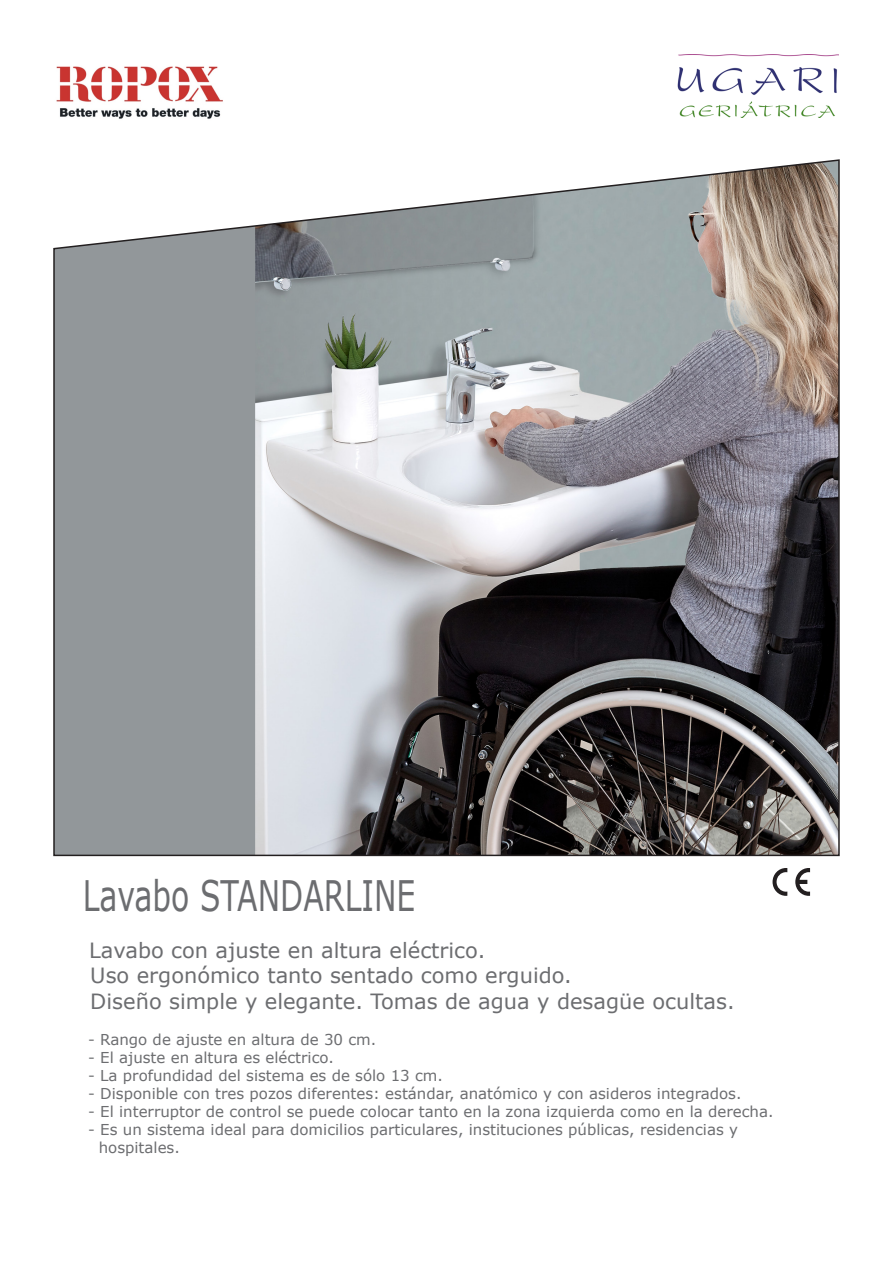
<style>
.page{position:relative;width:893px;height:1263px;background:#fff}
.page>*{position:absolute;margin:0;border:0;box-sizing:border-box;transform-origin:0 0}
.t1{font:42px "Verdana";color:#6c6d70;scale:.71 1}
.t2{font:21px "Verdana";color:#6c6d70}
.t3{font:15px "Verdana";color:#6c6d70}
</style>
<div class="page">
<img style="left:56px;top:66px;width:167px;height:53px">
<svg style="left:795px;top:868px;width:15px;height:28px"></svg>
<svg style="left:772px;top:868px;width:15px;height:28px"></svg>
<img style="left:677px;top:54px;width:162px;height:63px">
<svg style="left:53px;top:159px;width:787px;height:698px;background:#929395"></svg>
<p class="t1" style="left:83px;top:867px;width:470px">Lavabo STANDARLINE</p>
<p class="t2" style="left:89px;top:936px;width:398px">Lavabo con ajuste en altura eléctrico.</p>
<p class="t2" style="left:90px;top:961px;width:483px">Uso ergonómico tanto sentado como erguido.</p>
<p class="t2" style="left:90px;top:986px;width:646px">Diseño simple y elegante. Tomas de agua y desagüe ocultas.</p>
<p class="t3" style="left:88px;top:1029px;width:290px">- Rango de ajuste en altura de 30 cm.</p>
<p class="t3" style="left:88px;top:1047px;width:247px">- El ajuste en altura es eléctrico.</p>
<p class="t3" style="left:88px;top:1065px;width:356px">- La profundidad del sistema es de sólo 13 cm.</p>
<p class="t3" style="left:88px;top:1083px;width:655px">- Disponible con tres pozos diferentes: estándar, anatómico y con asideros integrados.</p>
<p class="t3" style="left:88px;top:1101px;width:687px">- El interruptor de control se puede colocar tanto en la zona izquierda como en la derecha.</p>
<p class="t3" style="left:88px;top:1119px;width:651px">- Es un sistema ideal para domicilios particulares, instituciones públicas, residencias y</p>
<p class="t3" style="left:99px;top:1137px;width:83px">hospitales.</p>
</div>
